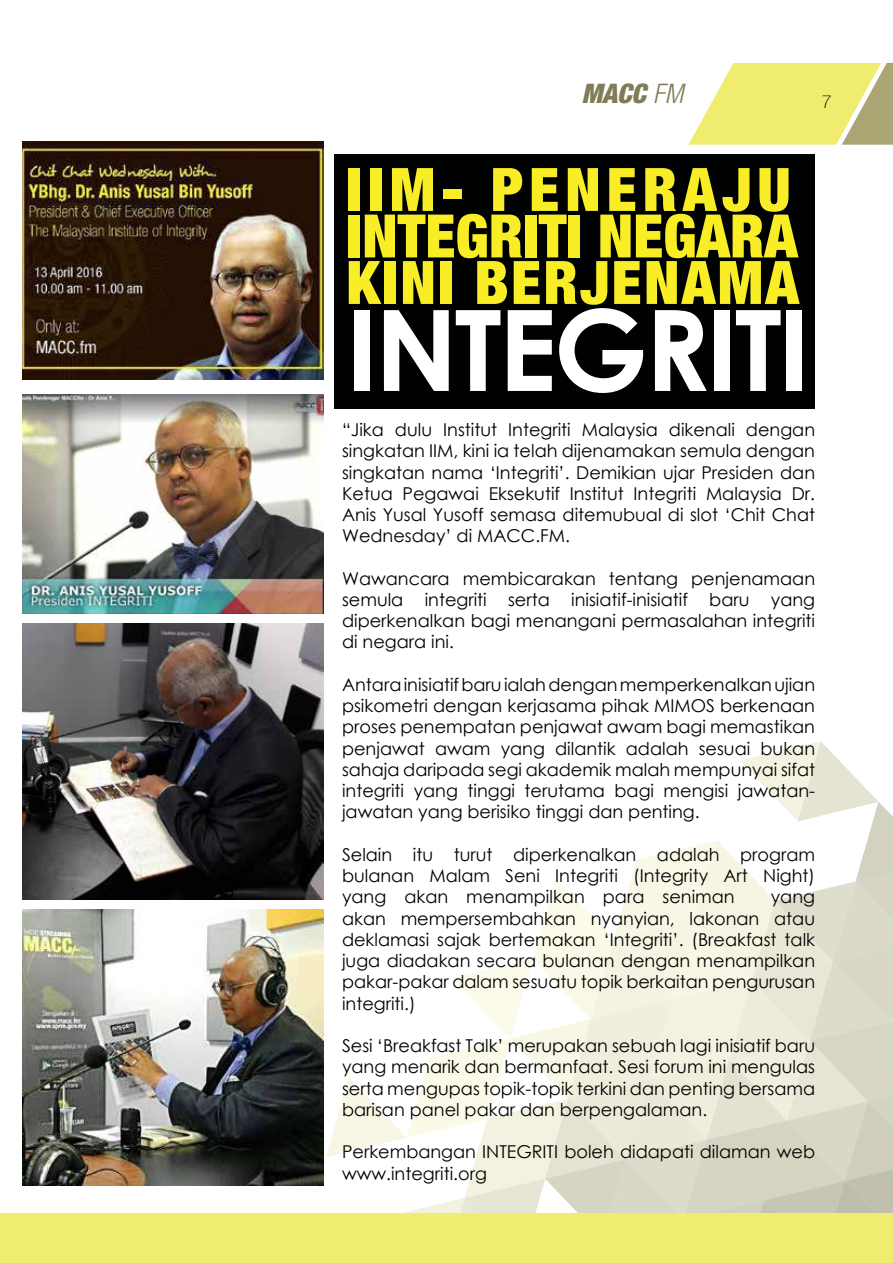
<style>
.page{position:relative;width:893px;height:1263px;background:#fff}
.page>*{position:absolute;margin:0;border:0;box-sizing:border-box;transform-origin:0 0}
.t1{font:700 112.5px "Century Gothic";letter-spacing:-.03em;color:#fff}
.t2{font:900 condensed 60px/46.5px "Helvetica Neue LT Std";letter-spacing:.04em;color:#f9ed25}
.t3{font:italic 900 condensed 27px "Helvetica Neue LT Std";color:#807d56}
.t4{font:100 18px "Helvetica Neue LT Std";color:#000}
.t5{font:17.7px/21.3px "Century Gothic";color:#000;text-align:justify}
.s1{font-weight:300}
</style>
<div class="page">
<svg style="left:326px;top:741px;width:567px;height:472px"></svg>
<div style="left:0;top:1213px;width:893px;height:50px;background:#f0ec70"></div>
<svg style="left:688px;top:63px;width:205px;height:82px;background:#e8e484"></svg>
<img style="left:22px;top:623px;width:301px;height:277px">
<img style="left:22px;top:910px;width:301px;height:276px">
<div style="left:334px;top:155px;width:481px;height:254px;background:#000101"></div>
<img style="left:22px;top:142px;width:301px;height:238px">
<img style="left:22px;top:394px;width:301px;height:219px">
<h3 class="t3" style="left:582px;top:77px;width:103px">MACC <span class="s1">FM</span></h3>
<p class="t4" style="left:822px;top:92px;width:12px">7</p>
<h2 class="t2" style="left:346px;top:165px;width:454px">IIM- PENERAJU<br>INTEGRITI NEGARA<br>KINI BERJENAMA</h2>
<h1 class="t1" style="left:346px;top:265px;width:465px">INTEGRITI</h1>
<p class="t5" style="left:342px;top:419px;width:475px">“Jika dulu Institut Integriti Malaysia dikenali dengan singkatan IIM, kini ia telah dijenamakan semula dengan singkatan nama ‘Integriti’. Demikian ujar Presiden dan Ketua Pegawai Eksekutif Institut Integriti Malaysia Dr.<br>Anis Yusal Yusoff semasa ditemubual di slot ‘Chit Chat Wednesday’ di MACC.FM.</p>
<p class="t5" style="left:342px;top:567px;width:475px">Wawancara membicarakan tentang penjenamaan semula integriti serta inisiatif-inisiatif baru yang diperkenalkan bagi menangani permasalahan integriti di negara ini.</p>
<p class="t5" style="left:342px;top:674px;width:475px">Antara inisiatif baru ialah dengan memperkenalkan ujian psikometri dengan kerjasama pihak MIMOS berkenaan proses penempatan penjawat awam bagi memastikan penjawat awam yang dilantik adalah sesuai bukan sahaja daripada segi akademik malah mempunyai sifat integriti yang tinggi terutama bagi mengisi jawatan&shy;jawatan yang berisiko tinggi dan penting.</p>
<p class="t5" style="left:342px;top:843px;width:475px">Selain itu turut diperkenalkan adalah program bulanan Malam Seni Integriti (Integrity Art Night) yang akan menampilkan para seniman</p>
<p class="t5" style="left:342px;top:886px;width:475px;text-indent:429px">yang akan mempersembahkan nyanyian, lakonan atau deklamasi sajak bertemakan ‘Integriti’. (Breakfast talk juga diadakan secara bulanan dengan menampilkan pakar-pakar dalam sesuatu topik berkaitan pengurusan integriti.)</p>
<p class="t5" style="left:342px;top:1035px;width:475px">Sesi ‘Breakfast Talk’ merupakan sebuah lagi inisiatif baru yang menarik dan bermanfaat. Sesi forum ini mengulas serta mengupas topik-topik terkini dan penting bersama barisan panel pakar dan berpengalaman.</p>
<p class="t5" style="left:342px;top:1141px;width:475px">Perkembangan INTEGRITI boleh didapati dilaman web www.integriti.org</p>
</div>
